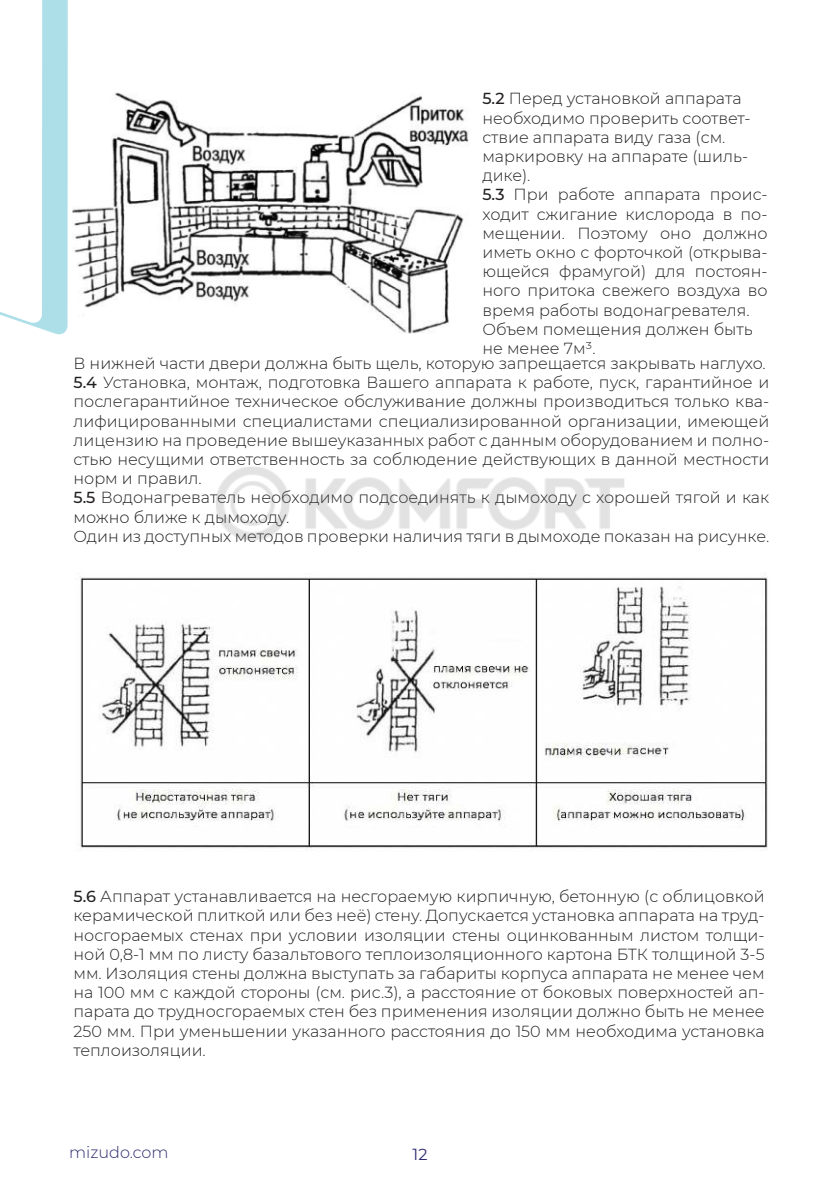
<style>
.page{position:relative;width:840px;height:1191px;background:#fff}
.page>*{position:absolute;margin:0;border:0;box-sizing:border-box;transform-origin:0 0}
.t1{font:300 16px/19.2px "Montserrat";color:#221f1f}
.t2{font:300 16px "Montserrat";color:#2e2c71}
.t3{font:16px "Montserrat";color:#2d2b71}
.s1{font-weight:500}
</style>
<div class="page">
<svg style="left:0;top:0;width:68px;height:334px"></svg>
<img style="left:72px;top:92px;width:397px;height:242px">
<img style="left:78px;top:574px;width:690px;height:276px">
<img style="left:216px;top:467px;width:409px;height:73px">
<p class="t1" style="left:482px;top:89px;width:286px"><span class="s1">5.2</span> Перед установкой аппарата необходимо проверить соответ&shy;ствие аппарата виду газа (см. маркировку на аппарате (шиль&shy;дике).<br><span class="s1">5.3</span> При работе аппарата проис&shy;ходит сжигание кислорода в по&shy;мещении. Поэтому оно должно иметь окно с форточкой (открыва&shy;ющейся фрамугой) для постоян&shy;ного притока свежего воздуха во время работы водонагревателя.<br>Объем помещения должен быть не менее 7м³.</p>
<p class="t1" style="left:73px;top:353px;width:697px">В нижней части двери должна быть щель, которую запрещается закрывать наглухо.<br><span class="s1">5.4</span> Установка, монтаж, подготовка Вашего аппарата к работе, пуск, гарантийное и послегарантийное техническое обслуживание должны производиться только ква&shy;лифицированными специалистами специализированной организации, имеющей лицензию на проведение вышеуказанных работ с данным оборудованием и полно&shy;стью несущими ответственность за соблюдение действующих в данной местности норм и правил.<br><span class="s1">5.5</span> Водонагреватель необходимо подсоединять к дымоходу с хорошей тягой и как можно ближе к дымоходу.<br>Один из доступных методов проверки наличия тяги в дымоходе показан на рисунке.</p>
<p class="t1" style="left:73px;top:886px;width:692px;text-align:justify"><span class="s1">5.6</span> Аппарат устанавливается на несгораемую кирпичную, бетонную (с облицовкой керамической плиткой или без неё) стену. Допускается установка аппарата на труд&shy;носгораемых стенах при условии изоляции стены оцинкованным листом толщи&shy;ной 0,8-1 мм по листу базальтового теплоизоляционного картона БТК толщиной 3-5 мм. Изоляция стены должна выступать за габариты корпуса аппарата не менее чем на 100 мм с каждой стороны (см. рис.3), а расстояние от боковых поверхностей ап&shy;парата до трудносгораемых стен без применения изоляции должно быть не менее 250 мм. При уменьшении указанного расстояния до 150 мм необходима установка теплоизоляции.</p>
<p class="t2" style="left:69px;top:1143px;width:101px">mizudo.com</p>
<p class="t3" style="left:412px;top:1145px;width:16px">12</p>
</div>
